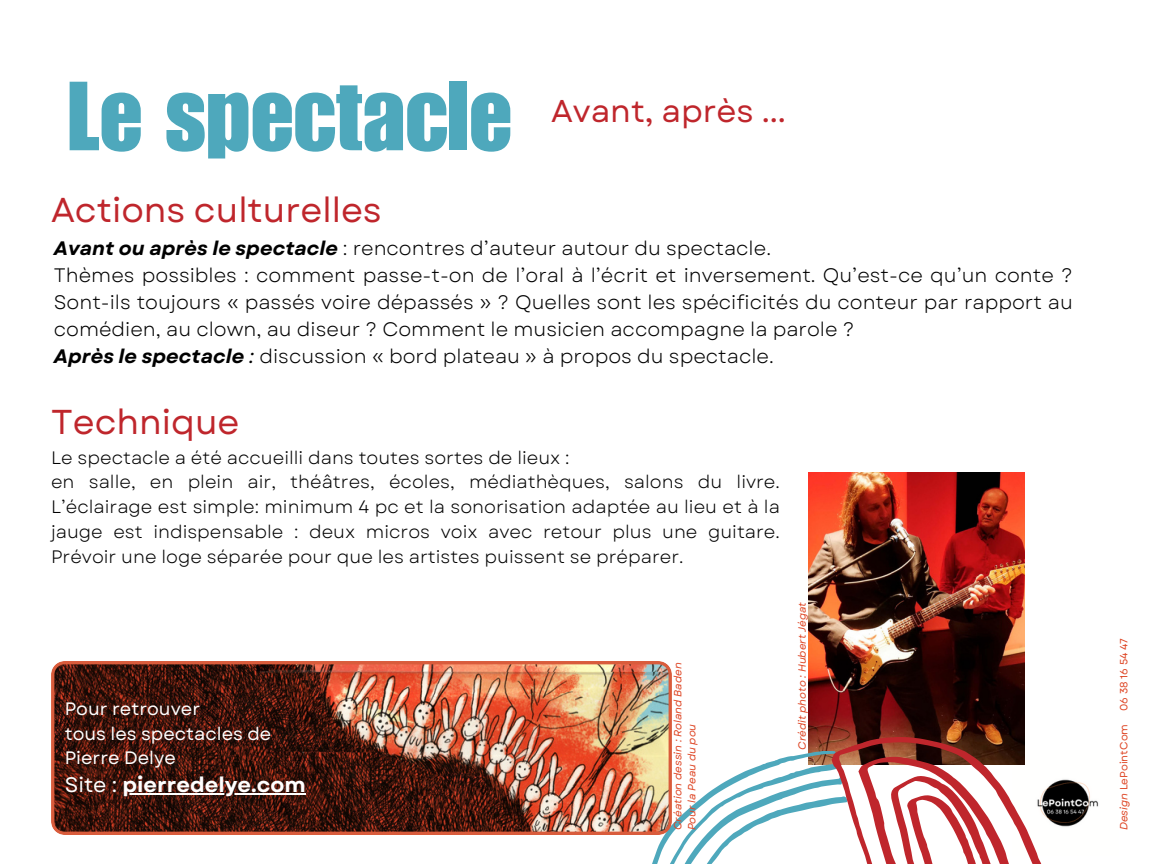
<style>
.page{position:relative;width:1152px;height:864px;background:#fff}
.page>*{position:absolute;margin:0;border:0;box-sizing:border-box;transform-origin:0 0}
.t1{font:96px "Impact LT Std";color:#4ea8bc}
.t2{font:34.5px "Garet";color:#bf262c}
.t3{font:31.5px "Garet";color:#bf262c}
.t4{font:700 21px "Garet";color:#fff}
.t5{font:19.5px/27px "Garet";color:#000}
.t6{font:18px/24.8px "Garet";color:#000}
.t7{font:18px/24.8px "Garet";color:#fff}
.t8{font:italic 10.5px/14px "Garet";color:#de4524}
.t9{font:10.5px "Garet";color:#de4524}
.s1{font-weight:700;font-style:italic}
.s2{font-style:italic}
.s3{font-weight:400}
</style>
<div class="page">
<img style="left:1056px;top:779px;width:43px;height:48px">
<img style="left:808px;top:472px;width:216px;height:228px">
<svg style="left:652px;top:700px;width:404px;height:164px"></svg>
<img style="left:51px;top:661px;width:621px;height:174px">
<hr style="left:123px;top:794px;width:183px;height:1px;background:#fff">
<h1 class="t1" style="left:68px;top:82px;width:446px">Le spectacle</h1>
<h2 class="t2" style="left:51px;top:186px;width:332px">Actions culturelles</h2>
<h3 class="t3" style="left:551px;top:89px;width:236px">Avant, après ...</h3>
<p class="t5" style="left:54px;top:235px;width:1021px"><span class="s1">Avant ou après le spectacle</span> : rencontres d’auteur autour du spectacle.<br>Thèmes possibles : comment passe-t-on de l’oral à l’écrit et inversement. Qu’est-ce qu’un conte ?<br>Sont-ils toujours « passés voire dépassés » ? Quelles sont les spécificités du conteur par rapport au comédien, au clown, au diseur ? Comment le musicien accompagne la parole ?<br><span class="s1">Après le spectacle</span> <span class="s2">:</span> discussion « bord plateau » à propos du spectacle.</p>
<h2 class="t2" style="left:51px;top:398px;width:190px">Technique</h2>
<p class="t6" style="left:51px;top:445px;width:730px">Le spectacle a été accueilli dans toutes sortes de lieux :<br>en salle, en plein air, théâtres, écoles, médiathèques, salons du livre.<br>L’éclairage est simple: minimum 4 pc et la sonorisation adaptée au lieu et à la jauge est indispensable : deux micros voix avec retour plus une guitare.<br>Prévoir une loge séparée pour que les artistes puissent se préparer.</p>
<p class="t7" style="left:65px;top:696px;width:208px">Pour retrouver<br>tous les spectacles de<br>Pierre Delye</p>
<p class="t4" style="left:65px;top:770px;width:242px"><span class="s3">Site :</span> pierredelye.com</p>
<p class="t8" style="left:671px;top:830px;width:169px;rotate:-90deg">Création dessin : Roland Baden<br>Pour la Peau du pou</p>
<p class="t8" style="left:795px;top:750px;width:150px;rotate:-90deg">Crédit photo : Hubert Jégat</p>
<p class="t9" style="left:1116px;top:830px;width:194px;rotate:-90deg"><span class="s2">Design</span> LePointCom 06 38 16 54 47</p>
</div>
